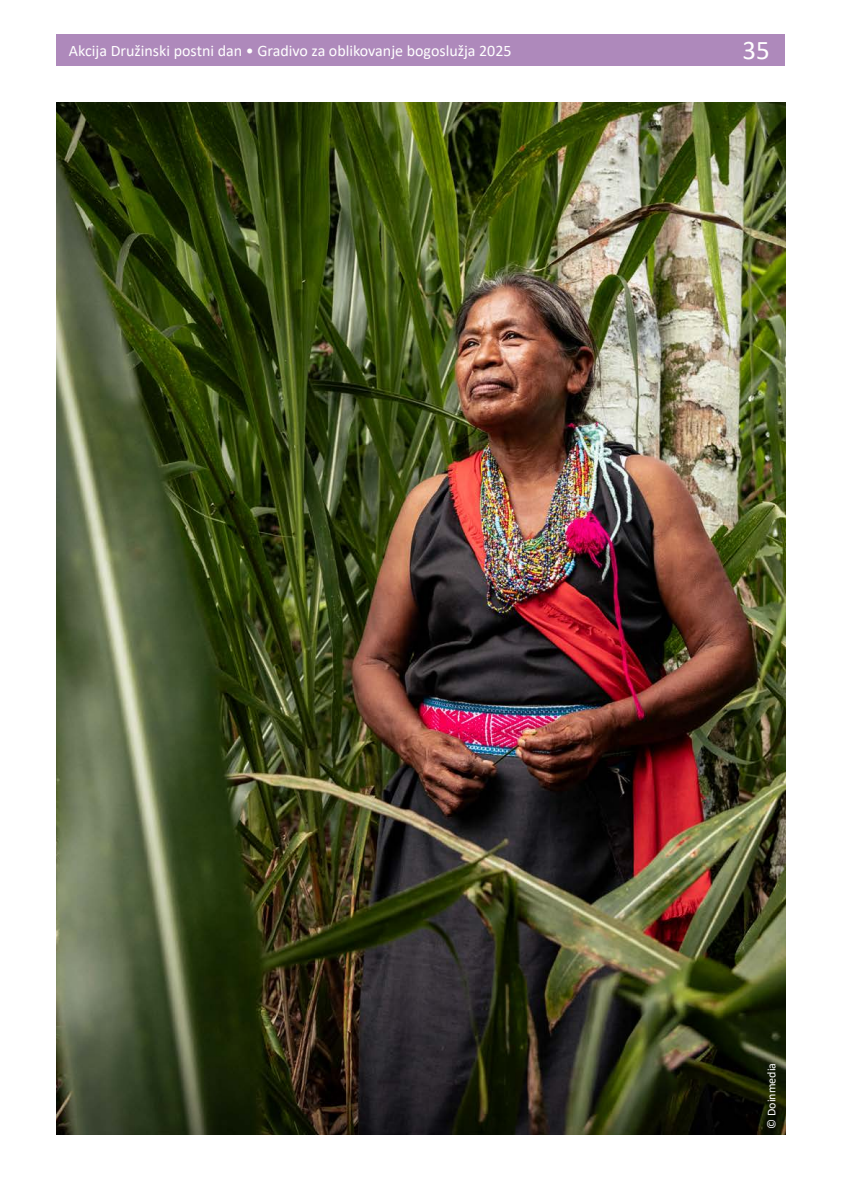
<style>
.page{position:relative;width:842px;height:1191px;background:#fff}
.page>*{position:absolute;margin:0;border:0;box-sizing:border-box;transform-origin:0 0}
.t1{font:27px "Calibri";color:#fff}
.t2{font:16px "Calibri";color:#fff}
.t3{font:12px "Calibri";color:#fff}
</style>
<div class="page">
<div style="left:57px;top:35px;width:728px;height:31px;background:#ae89bb"></div>
<img style="left:57px;top:102px;width:728px;height:1032px">
<p class="t2" style="left:69px;top:40px;width:444px">Akcija Družinski postni dan • Gradivo za oblikovanje bogoslužja 2025</p>
<h1 class="t1" style="left:742px;top:31px;width:29px">35</h1>
<p class="t3" style="left:763px;top:1128px;width:67px;rotate:-90deg">© Doinmedia</p>
</div>
